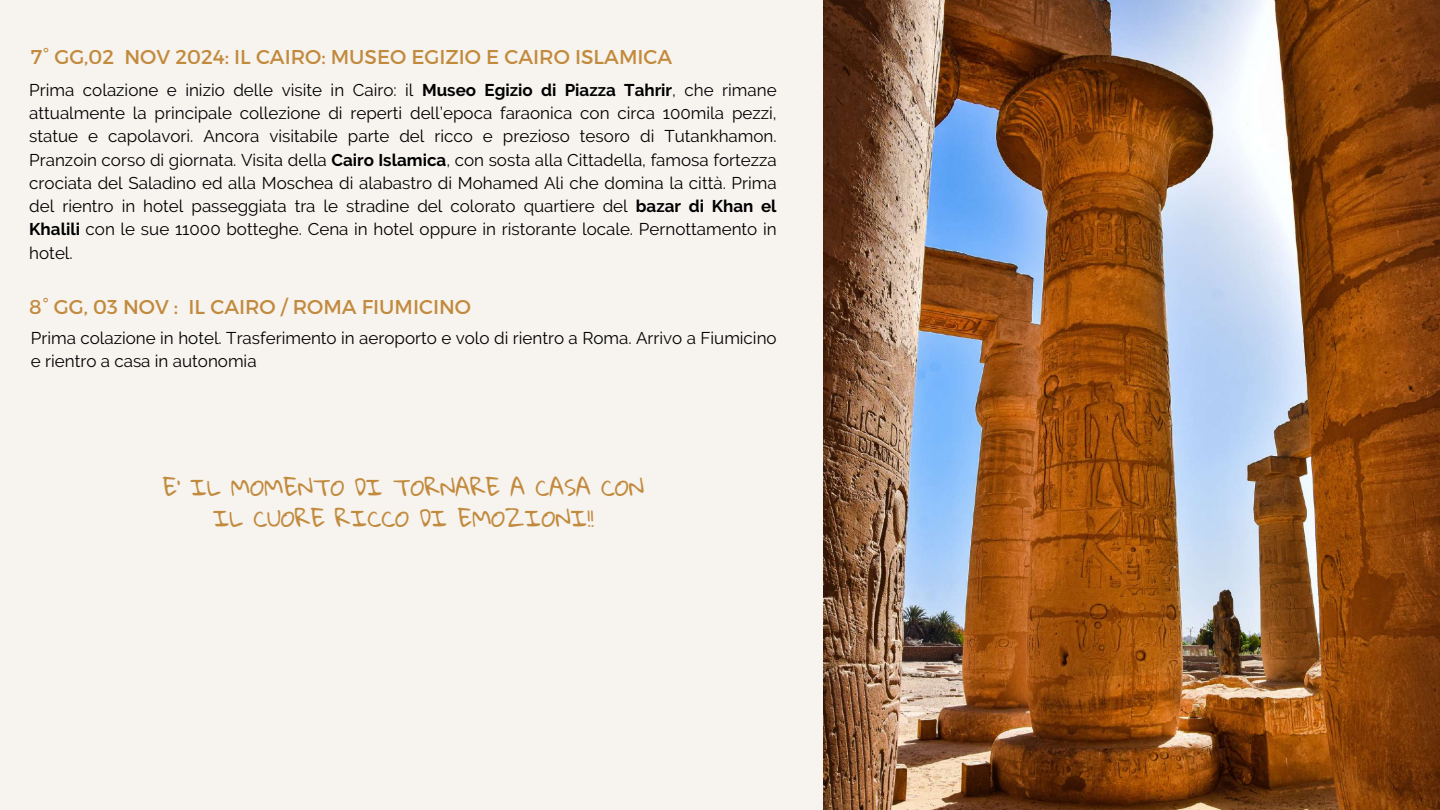
<style>
.page{position:relative;width:1440px;height:810px;background:#f7f4f0}
.page>*{position:absolute;margin:0;border:0;box-sizing:border-box;transform-origin:0 0}
.t1{font:22.4px/30.8px "Gloria Hallelujah";color:#c28a3d;text-align:center}
.t2{font:20px "Montserrat";color:#c28a3d}
.t3{font:17px/23.2px "Raleway";color:#000;text-align:justify}
.s1{font-weight:700}
</style>
<div class="page">
<img style="left:823px;top:0;width:617px;height:810px">
<p class="t2" style="left:31px;top:44px;width:643px">7° GG,02 NOV 2024: IL CAIRO: MUSEO EGIZIO E CAIRO ISLAMICA</p>
<p class="t3" style="left:29px;top:78px;width:749px">Prima colazione e inizio delle visite in Cairo: il <span class="s1">Museo Egizio di Piazza Tahrir</span>, che rimane attualmente la principale collezione di reperti dell’epoca faraonica con circa 100mila pezzi, statue e capolavori. Ancora visitabile parte del ricco e prezioso tesoro di Tutankhamon.<br>Pranzoin corso di giornata. Visita della <span class="s1">Cairo Islamica</span>, con sosta alla Cittadella, famosa fortezza crociata del Saladino ed alla Moschea di alabastro di Mohamed Ali che domina la città. Prima del rientro in hotel passeggiata tra le stradine del colorato quartiere del <span class="s1">bazar di Khan el Khalili</span> con le sue 11000 botteghe. Cena in hotel oppure in ristorante locale. Pernottamento in hotel.</p>
<p class="t2" style="left:29px;top:294px;width:443px">8° GG, 03 NOV : IL CAIRO / ROMA FIUMICINO</p>
<p class="t3" style="left:31px;top:327px;width:747px">Prima colazione in hotel. Trasferimento in aeroporto e volo di rientro a Roma. Arrivo a Fiumicino e rientro a casa in autonomia</p>
<h1 class="t1" style="left:163px;top:473px;width:483px">E' IL MOMENTO DI TORNARE A CASA CON<br>IL CUORE RICCO DI EMOZIONI!!</h1>
</div>
